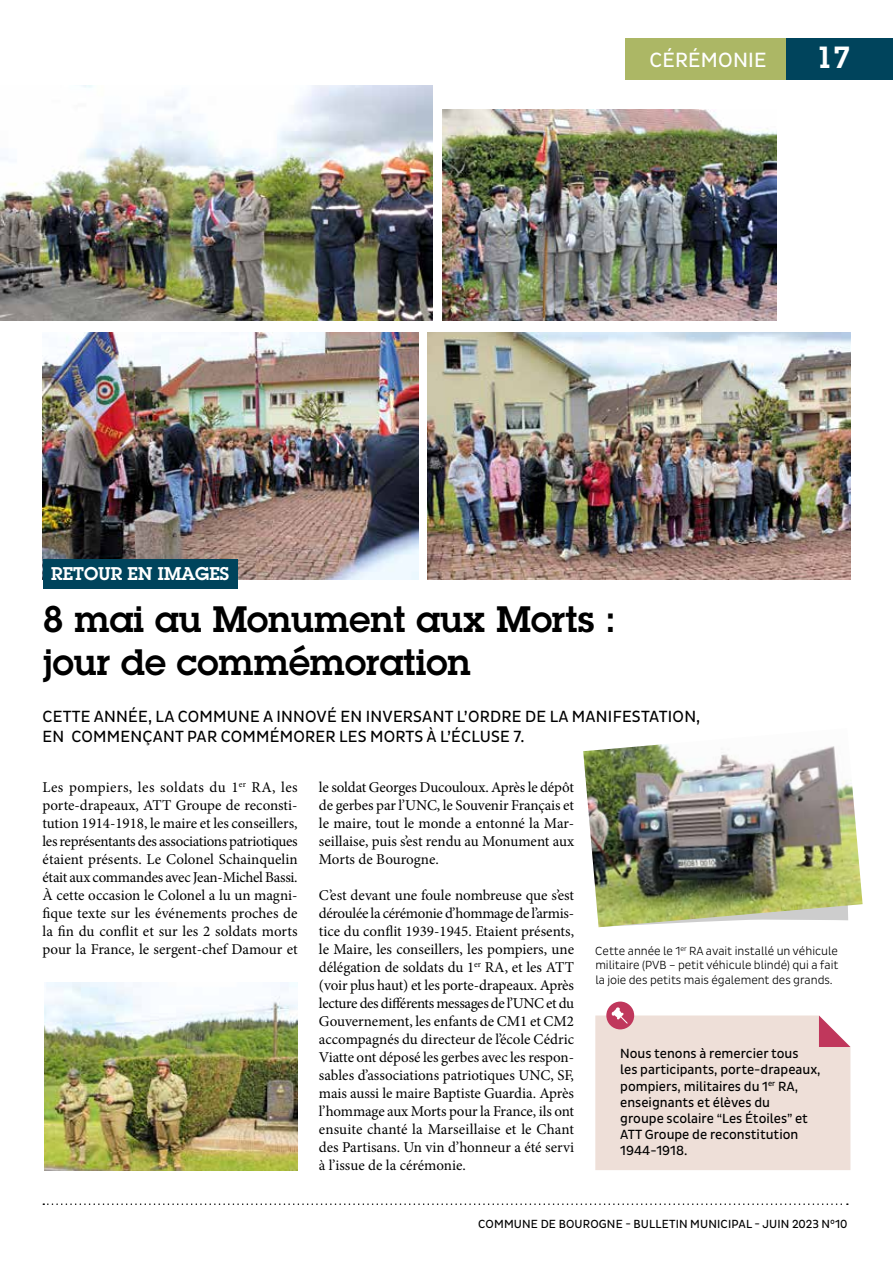
<style>
.page{position:relative;width:893px;height:1263px;background:#fff}
.page>*{position:absolute;margin:0;border:0;box-sizing:border-box;transform-origin:0 0}
.t1{font:600 36px/43.2px "Lubalin Graph Std";color:#000}
.t2{font:600 30px "Lubalin Graph Std";color:#fff}
.t3{font:21px "Pluto Sans Cond";letter-spacing:.015em;color:#fff}
.t4{font:600 18px "Lubalin Graph Std";color:#fff}
.t5{font:16.5px/19.8px "Pluto Sans Cond";letter-spacing:.015em;color:#000}
.t6{font:15px/18px "Minion Pro";color:#000;text-align:justify}
.t7{font:13.5px/16.2px "Pluto Sans Cond";color:#000}
.t8{font:300 12px/14.4px "Pluto Sans Cond";color:#000;text-align:justify}
.t9{font:12px "Pluto Sans Cond";letter-spacing:.015em;color:#000}
</style>
<div class="page">
<img style="left:0;top:85px;width:432px;height:236px">
<img style="left:443px;top:110px;width:333px;height:211px">
<img style="left:43px;top:332px;width:375px;height:247px">
<img style="left:427px;top:332px;width:423px;height:247px">
<img style="left:44px;top:982px;width:254px;height:188px">
<img style="left:583px;top:744px;width:280px;height:183px">
<div style="left:625px;top:38px;width:162px;height:42px;background:#acb765"></div>
<svg style="left:606px;top:1001px;width:28px;height:28px"></svg>
<svg style="left:595px;top:1007px;width:255px;height:163px;background:#eeddd7"></svg>
<div style="left:43px;top:559px;width:195px;height:29px;background:#00445c"></div>
<svg style="left:43px;top:1203px;width:805px;height:2px"></svg>
<div style="left:787px;top:38px;width:106px;height:42px;background:#00445c"></div>
<h3 class="t3" style="left:649px;top:48px;width:119px">CÉRÉMONIE</h3>
<h2 class="t2" style="left:816px;top:37px;width:36px">17</h2>
<p class="t4" style="left:51px;top:562px;width:179px">RETOUR EN IMAGES</p>
<h1 class="t1" style="left:43px;top:597px;width:575px">8 mai au Monument aux Morts : jour de commémoration</h1>
<p class="t5" style="left:43px;top:707px;width:659px">CETTE ANNÉE, LA COMMUNE A INNOVÉ EN INVERSANT L’ORDRE DE LA MANIFESTATION,<br>EN COMMENÇANT PAR COMMÉMORER LES MORTS À L’ÉCLUSE 7.</p>
<p class="t6" style="left:319px;top:778px;width:257px">le soldat Georges Ducouloux. Après le dépôt de gerbes par l’UNC, le Souvenir Français et le maire, tout le monde a entonné la Mar&shy;seillaise, puis s’est rendu au Monument aux Morts de Bourogne.</p>
<p class="t6" style="left:319px;top:886px;width:257px">C’est devant une foule nombreuse que s’est déroulée la cérémonie d’hommage de l’armis&shy;tice du conflit 1939-1945. Etaient présents, le Maire, les conseillers, les pompiers, une délégation de soldats du 1<sup>er</sup> RA, et les ATT (voir plus haut) et les porte-drapeaux. Après lecture des différents messages de l’UNC et du Gouvernement, les enfants de CM1 et CM2 accompagnés du directeur de l’école Cédric Viatte ont déposé les gerbes avec les respon&shy;sables d’associations patriotiques UNC, SF, mais aussi le maire Baptiste Guardia. Après l’hommage aux Morts pour la France, ils ont ensuite chanté la Marseillaise et le Chant des Partisans. Un vin d’honneur a été servi à l’issue de la cérémonie.</p>
<p class="t6" style="left:43px;top:778px;width:257px">Les pompiers, les soldats du 1<sup>er</sup> RA, les porte-drapeaux, ATT Groupe de reconsti&shy;tution 1914-1918, le maire et les conseillers, les représentants des associations patriotiques étaient présents. Le Colonel Schainquelin était aux commandes avec Jean-Michel Bassi.<br>À cette occasion le Colonel a lu un magni&shy;fique texte sur les événements proches de la fin du conflit et sur les 2 soldats morts pour la France, le sergent-chef Damour et</p>
<p class="t8" style="left:595px;top:944px;width:245px">Cette année le 1<sup>er</sup> RA avait installé un véhicule militaire (PVB – petit véhicule blindé) qui a fait la joie des petits mais également des grands.</p>
<p class="t7" style="left:620px;top:1046px;width:202px">Nous tenons à remercier tous<br>les participants, porte-drapeaux, pompiers, militaires du 1<sup>er</sup> RA, enseignants et élèves du<br>groupe scolaire “Les Étoiles” et<br>ATT Groupe de reconstitution<br>1944‑1918.</p>
<p class="t9" style="left:478px;top:1217px;width:371px">COMMUNE DE BOUROGNE - BULLETIN MUNICIPAL - JUIN 2023 N°10</p>
</div>
